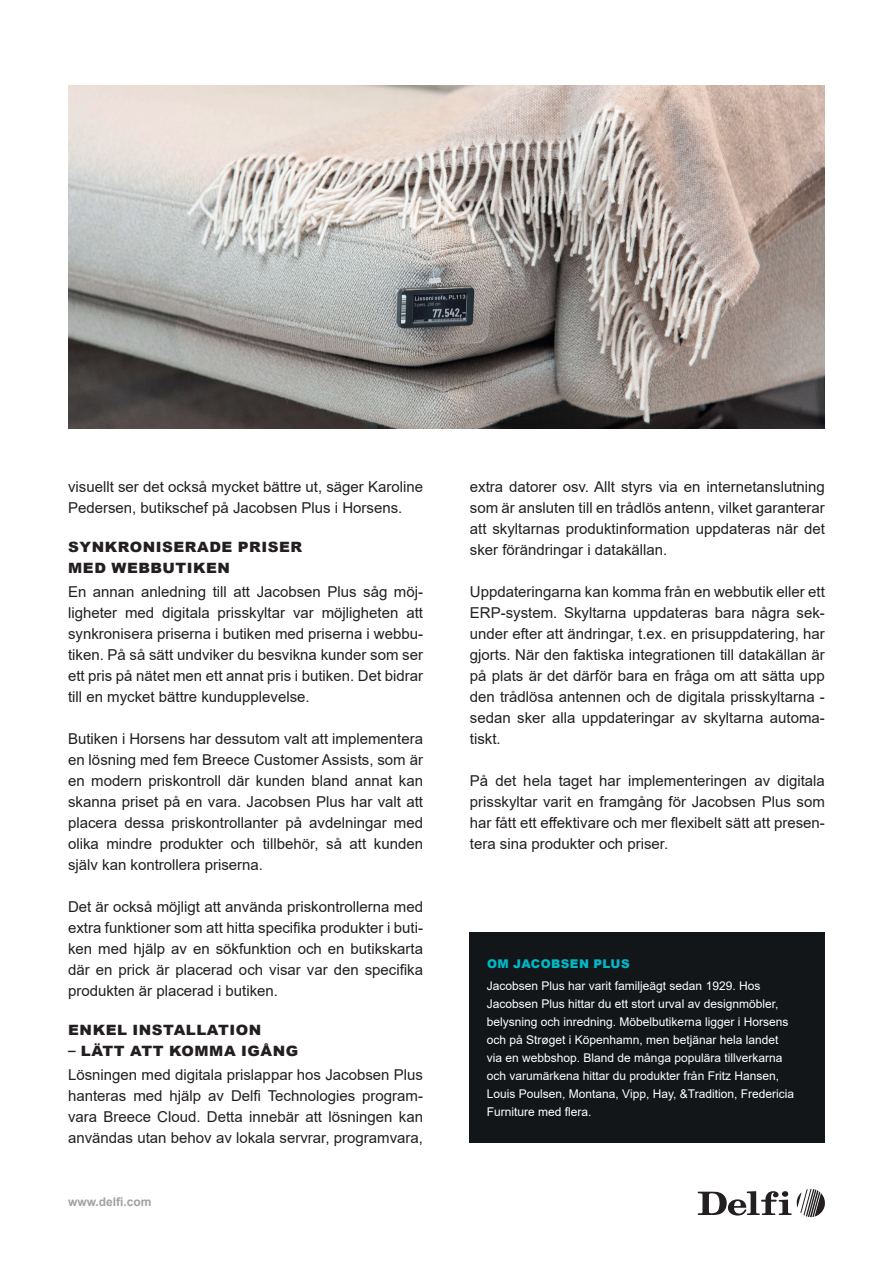
<style>
.page{position:relative;width:893px;height:1263px;background:#fff}
.page>*{position:absolute;margin:0;border:0;box-sizing:border-box;transform-origin:0 0}
.t1{font:15px/21px "Arial";color:#231f20;text-align:justify}
.t2{font:900 14.25px/21px "Arial";letter-spacing:.035em;color:#231f20;scale:1.06 1}
.t3{font:12px/18px "Arial";color:#fff}
.t4{font:900 12px "Arial";letter-spacing:.035em;color:#00b8c6}
.t5{font:700 12px "Arial";color:#9fa2a3}
</style>
<div class="page">
<div style="left:470px;top:933px;width:355px;height:210px;background:#131619"></div>
<svg style="left:698px;top:1189px;width:127px;height:28px"></svg>
<img style="left:68px;top:85px;width:757px;height:344px">
<p class="t1" style="left:68px;top:477px;width:357px">visuellt ser det också mycket bättre ut, säger Karoline<br>Pedersen, butikschef på Jacobsen Plus i Horsens.</p>
<p class="t2" style="left:68px;top:537px;width:222px">SYNKRONISERADE PRISER<br>MED WEBBUTIKEN</p>
<p class="t1" style="left:68px;top:582px;width:357px">En annan anledning till att Jacobsen Plus såg möj&shy;ligheter med digitala prisskyltar var möjligheten att synkronisera priserna i butiken med priserna i webbu&shy;tiken. På så sätt undviker du besvikna kunder som ser ett pris på nätet men ett annat pris i butiken. Det bidrar till en mycket bättre kundupplevelse.</p>
<p class="t1" style="left:68px;top:729px;width:357px">Butiken i Horsens har dessutom valt att implementera en lösning med fem Breece Customer Assists, som är en modern priskontroll där kunden bland annat kan skanna priset på en vara. Jacobsen Plus har valt att placera dessa priskontrollanter på avdelningar med olika mindre produkter och tillbehör, så att kunden själv kan kontrollera priserna.</p>
<p class="t1" style="left:68px;top:897px;width:357px">Det är också möjligt att använda priskontrollerna med extra funktioner som att hitta specifika produkter i buti&shy;ken med hjälp av en sökfunktion och en butikskarta där en prick är placerad och visar var den specifika produkten är placerad i butiken.</p>
<p class="t2" style="left:68px;top:1020px;width:184px">ENKEL INSTALLATION</p>
<p class="t2" style="left:68px;top:1041px;width:219px">– LÄTT ATT KOMMA IGÅNG</p>
<p class="t1" style="left:68px;top:1065px;width:357px">Lösningen med digitala prislappar hos Jacobsen Plus hanteras med hjälp av Delfi Technologies program&shy;vara Breece Cloud. Detta innebär att lösningen kan användas utan behov av lokala servrar, programvara,</p>
<p class="t5" style="left:68px;top:1193px;width:85px">www.delfi.com</p>
<p class="t1" style="left:470px;top:477px;width:357px">extra datorer osv. Allt styrs via en internetanslutning som är ansluten till en trådlös antenn, vilket garanterar att skyltarnas produktinformation uppdateras när det sker förändringar i datakällan.</p>
<p class="t1" style="left:470px;top:582px;width:357px">Uppdateringarna kan komma från en webbutik eller ett ERP-system. Skyltarna uppdateras bara några sek&shy;under efter att ändringar, t.ex. en prisuppdatering, har gjorts. När den faktiska integrationen till datakällan är på plats är det därför bara en fråga om att sätta upp den trådlösa antennen och de digitala prisskyltarna - sedan sker alla uppdateringar av skyltarna automa&shy;tiskt.</p>
<p class="t1" style="left:470px;top:771px;width:357px">På det hela taget har implementeringen av digitala prisskyltar varit en framgång för Jacobsen Plus som har fått ett effektivare och mer flexibelt sätt att presen&shy;tera sina produkter och priser.</p>
<p class="t4" style="left:487px;top:957px;width:144px">OM JACOBSEN PLUS</p>
<p class="t3" style="left:487px;top:978px;width:309px">Jacobsen Plus har varit familjeägt sedan 1929. Hos Jacobsen Plus hittar du ett stort urval av designmöbler, belysning och inredning. Möbelbutikerna ligger i Horsens och på Strøget i Köpenhamn, men betjänar hela landet via en webbshop. Bland de många populära tillverkarna och varumärkena hittar du produkter från Fritz Hansen, Louis Poulsen, Montana, Vipp, Hay, &amp;Tradition, Fredericia Furniture med flera.</p>
</div>
